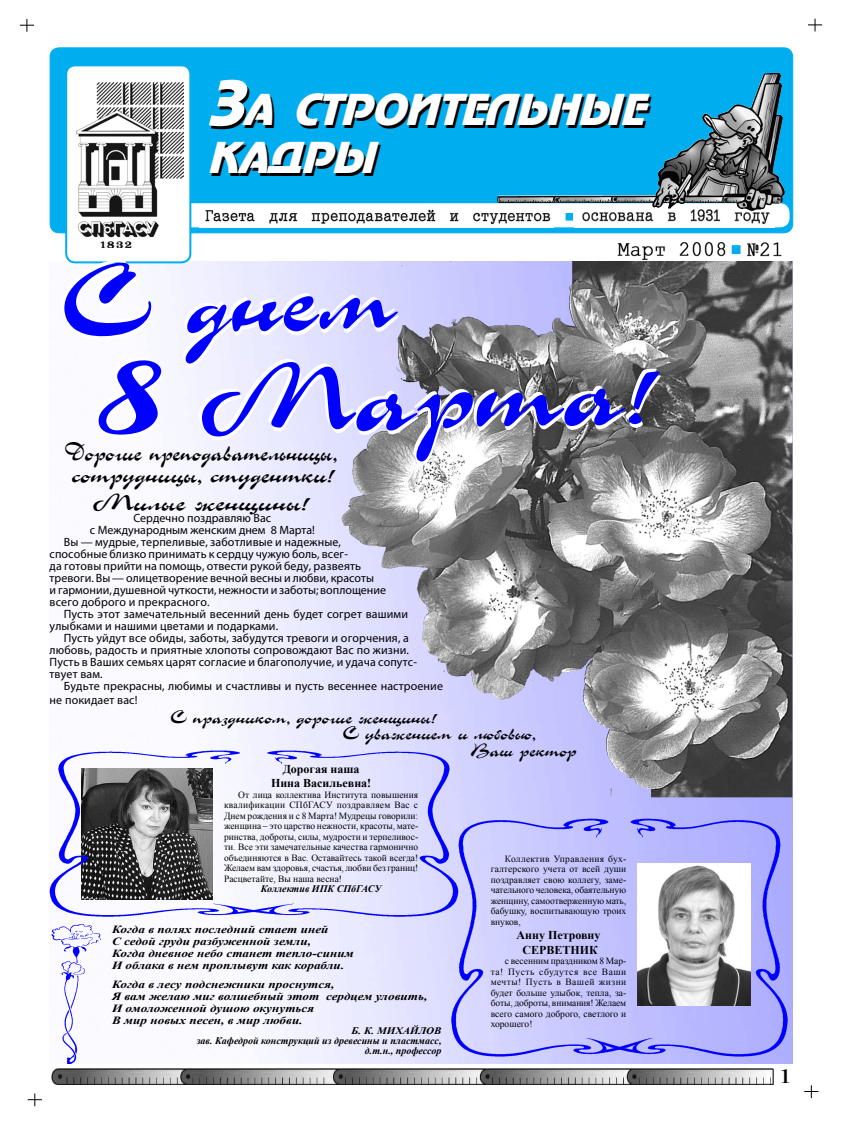
<style>
.page{position:relative;width:842px;height:1134px;background:#fff}
.page>*{position:absolute;margin:0;border:0;box-sizing:border-box;transform-origin:0 0}
.t1{font:110px "Corrida C";color:#00f}
.t2{font:100px "Corrida C";color:#00f}
.t3{font:italic 42px/48px "Adver Gothic";color:#fff}
.t4{font:24px/21.4px "Corrida C";color:#000;text-align:center;scale:.9 1}
.t5{font:24px "Corrida C";color:#000;scale:1.1 1}
.t6{font:20px "Times New Roman";color:#000;scale:1.6 1}
.t7{font:18px "Corrida C";color:#000}
.t8{font:12px "Myriad Pro";letter-spacing:.01em;color:#000}
.t9{font:700 12px/14.4px "Times New Roman";color:#000;text-align:center}
.t10{font:italic 700 11px/12px "Times New Roman";color:#000;scale:1.2 1}
.t11{font:italic 700 10px/10px "Times New Roman";color:#000;text-align:right;scale:1.1 1}
.t12{font:italic 700 10px "Times New Roman";color:#000}
.t13{font:9.5px/10.5px "Times New Roman";letter-spacing:-.005em;color:#000;text-align:justify}
.s1{font-size:60px}
.s2{font-size:100px}
</style>
<div class="page">
<img style="left:50px;top:262px;width:742px;height:801px">
<div style="left:50px;top:48px;width:743px;height:185px;background:#00adef;border-radius:9px"></div>
<div style="left:50px;top:47px;width:743px;height:186px;border:1px solid #00adef;border-radius:9px"></div>
<div style="left:67px;top:204px;width:722px;height:23px;background:#fff;border-radius:9px"></div>
<div style="left:67px;top:203px;width:722px;height:24px;border:1px solid #fff;border-radius:9px"></div>
<div style="left:66px;top:65px;width:124px;height:197px;background:#fff;border-radius:9px"></div>
<div style="left:65px;top:64px;width:126px;height:199px;border:2px solid #00adef;border-radius:9px"></div>
<svg style="left:568px;top:215px;width:3px;height:4px"></svg>
<div style="left:566px;top:213px;width:7px;height:8px;border:1px solid #00adef"></div>
<img style="left:77px;top:82px;width:106px;height:166px">
<svg style="left:20px;top:19px;width:14px;height:13px"></svg>
<svg style="left:808px;top:19px;width:14px;height:12px"></svg>
<svg style="left:804px;top:1085px;width:14px;height:13px"></svg>
<svg style="left:28px;top:1093px;width:14px;height:13px"></svg>
<img style="left:200px;top:209px;width:353px;height:18px">
<img style="left:575px;top:211px;width:199px;height:16px">
<img style="left:497px;top:83px;width:288px;height:128px">
<img style="left:51px;top:1069px;width:723px;height:15px">
<div style="left:594px;top:237px;width:191px;height:25px;border:1px solid #fff"></div>
<div style="left:732px;top:246px;width:8px;height:7px;background:#00adef"></div>
<div style="left:732px;top:245px;width:8px;height:9px;border:1px solid #00adef"></div>
<img style="left:747px;top:242px;width:35px;height:15px">
<img style="left:594px;top:242px;width:132px;height:18px">
<img style="left:637px;top:806px;width:156px;height:257px">
<img style="left:441px;top:806px;width:196px;height:257px">
<img style="left:276px;top:741px;width:195px;height:180px">
<img style="left:49px;top:741px;width:227px;height:180px">
<img style="left:380px;top:262px;width:412px;height:535px">
<img style="left:638px;top:863px;width:112px;height:143px">
<img style="left:51px;top:925px;width:53px;height:138px">
<svg style="left:202px;top:363px;width:156px;height:77px"></svg>
<div style="left:320px;top:300px;width:79px;height:33px;background:#dadaff"></div>
<svg style="left:97px;top:359px;width:66px;height:76px"></svg>
<p class="t3" style="left:207px;top:87px;width:438px"><span class="s1">З</span>а строительные кадры</p>
<p class="t2" style="left:57px;top:242px;width:340px;rotate:-2deg">С днем</p>
<p class="t1" style="left:355px;top:324px;width:309px;rotate:-1deg">арта<span class="s2">!</span></p>
<p class="t4" style="left:64px;top:442px;width:306px">Дорогие преподавательницы, сотрудницы, студентки!</p>
<p class="t5" style="left:94px;top:487px;width:199px">Милые женщины!</p>
<p class="t8" style="left:134px;top:510px;width:139px">Сердечно поздравляю Вас</p>
<p class="t8" style="left:90px;top:522px;width:227px">с Международным женским днем 8 Марта!</p>
<p class="t8" style="left:64px;top:534px;width:279px">Вы — мудрые, терпеливые, заботливые и надежные,</p>
<p class="t8" style="left:50px;top:546px;width:300px">способные близко принимать к сердцу чужую боль, всег-</p>
<p class="t8" style="left:50px;top:558px;width:313px">да готовы прийти на помощь, отвести рукой беду, развеять</p>
<p class="t8" style="left:50px;top:570px;width:326px">тревоги. Вы — олицетворение вечной весны и любви, красоты</p>
<p class="t8" style="left:50px;top:582px;width:338px">и гармонии, душевной чуткости, нежности и заботы; воплощение</p>
<p class="t8" style="left:50px;top:594px;width:161px">всего доброго и прекрасного.</p>
<p class="t8" style="left:64px;top:606px;width:346px">Пусть этот замечательный весенний день будет согрет вашими</p>
<p class="t8" style="left:50px;top:618px;width:230px">улыбками и нашими цветами и подарками.</p>
<p class="t8" style="left:64px;top:630px;width:347px">Пусть уйдут все обиды, заботы, забудутся тревоги и огорчения, а</p>
<p class="t8" style="left:50px;top:642px;width:361px">любовь, радость и приятные хлопоты сопровождают Вас по жизни.</p>
<p class="t8" style="left:50px;top:654px;width:369px">Пусть в Ваших семьях царят согласие и благополучие, и удача сопутс-</p>
<p class="t8" style="left:50px;top:666px;width:55px">твует вам.</p>
<p class="t8" style="left:64px;top:678px;width:381px">Будьте прекрасны, любимы и счастливы и пусть весеннее настроение</p>
<p class="t8" style="left:50px;top:692px;width:89px">не покидает вас!</p>
<p class="t7" style="left:170px;top:705px;width:269px">С праздником, дорогие женщины!</p>
<p class="t7" style="left:342px;top:722px;width:195px">С уважением и любовью,</p>
<p class="t7" style="left:471px;top:738px;width:107px">Ваш ректор</p>
<p class="t9" style="left:271px;top:761px;width:102px">Дорогая наша<br>Нина Васильевна!</p>
<p class="t13" style="left:224px;top:789px;width:196px;text-indent:14px">От лица коллектива Института повышения квалификации СПбГАСУ поздравляем Вас с Днем рождения и с 8 Марта! Мудрецы говорили: женщина – это царство нежности, красоты, мате&shy;ринства, доброты, силы, мудрости и терпеливос&shy;ти. Все эти замечательные качества гармонично объединяются в Вас. Оставайтесь такой всегда!<br>Желаем вам здоровья, счастья, любви без границ!<br>Расцветайте, Вы наша весна!</p>
<p class="t12" style="left:261px;top:881px;width:122px">Коллектив ИПК СПбГАСУ</p>
<p class="t10" style="left:112px;top:923px;width:203px">Когда в полях последний стает иней<br>С седой груди разбуженной земли,<br>Когда дневное небо станет тепло-синим И облака в нем проплывут как корабли.</p>
<p class="t10" style="left:112px;top:978px;width:264px">Когда в лесу подснежники проснутся,<br>Я вам желаю миг волшебный этот сердцем уловить, И омоложенной душою окунуться<br>В мир новых песен, в мир любви.</p>
<p class="t11" style="left:197px;top:1025px;width:224px">Б. К. Михайлов<br>зав. Кафедрой конструкций из древесины и пластмасс, д.т.н., профессор</p>
<p class="t13" style="left:491px;top:853px;width:137px;text-indent:14px">Коллектив Управления бух&shy;галтерского учета от всей души поздравляет свою коллегу, заме&shy;чательного человека, обаятельную женщину, самоотверженную мать, бабушку, воспитывающую троих внуков,</p>
<p class="t9" style="left:516px;top:928px;width:85px">Анну Петровну<br>Серветник</p>
<p class="t13" style="left:491px;top:956px;width:137px;text-indent:14px">с весенним праздником 8 Мар&shy;та! Пусть сбудутся все Ваши мечты! Пусть в Вашей жизни будет больше улыбок, тепла, за&shy;боты, доброты, внимания! Желаем всего самого доброго, светлого и хорошего!</p>
<p class="t6" style="left:777px;top:1062px;width:11px">1</p>
</div>
